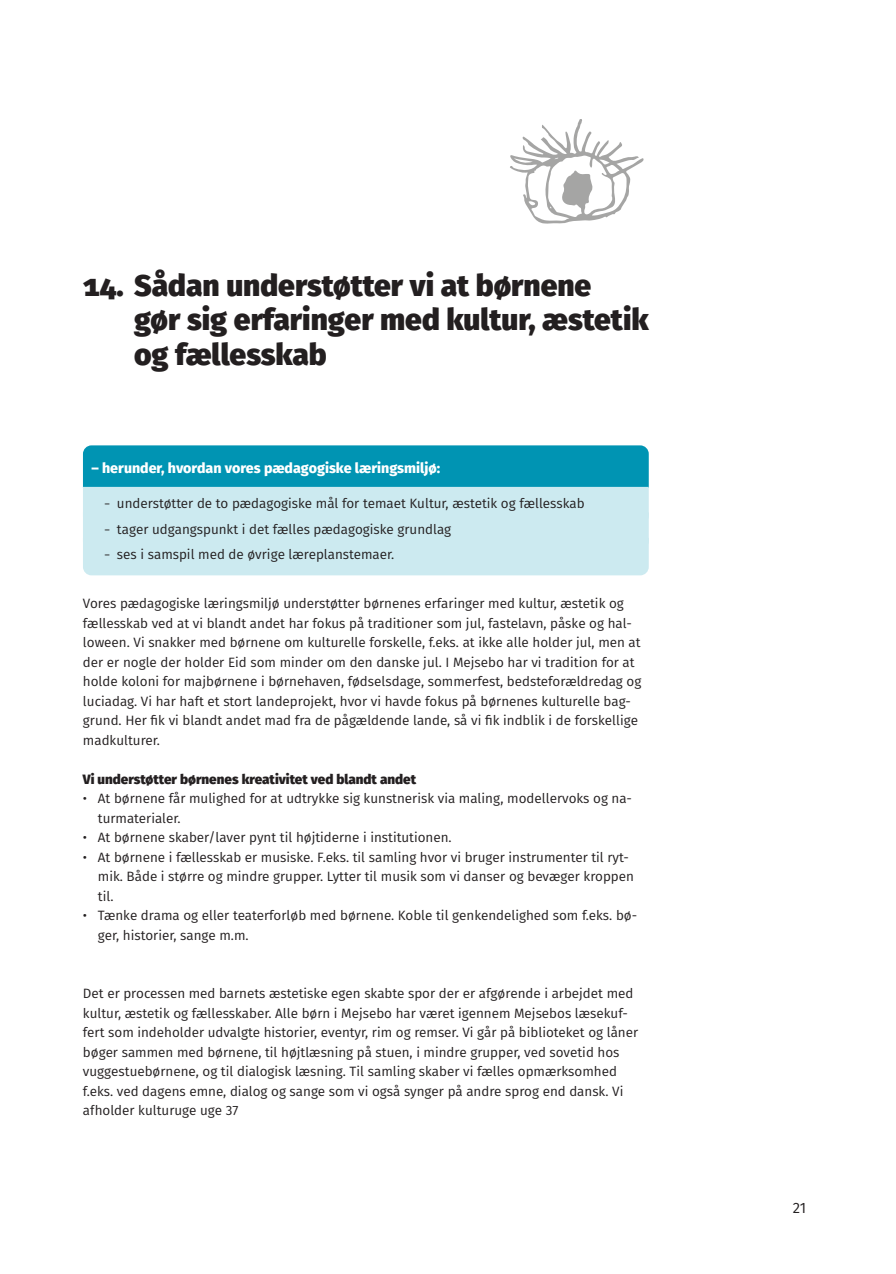
<style>
.page{position:relative;width:896px;height:1274px;background:#fff}
.page>*{position:absolute;margin:0;border:0;box-sizing:border-box;transform-origin:0 0}
._024_Kap{font:800 30px/34.5px "Fira Sans";color:#231f20}
.t1{font:15px "Fira Sans";color:#231f20}
._014_ML_-_tjekliste{font:800 14.25px "Fira Sans";color:#fff}
._009_Brød{font:13.5px/19.5px "Fira Sans";color:#231f20}
._009_Brød_1_under{font:13.5px/19.5px "Fira Sans";color:#231f20}
._009_ML_lille{font:800 13.5px "Fira Sans";color:#231f20}
</style>
<div class="page">
<svg style="left:83px;top:445px;width:565px;height:130px;background:#8bcedc"></svg>
<svg style="left:510px;top:119px;width:134px;height:105px"></svg>
<p class="_024_Kap" style="left:134px;top:265px;width:516px;text-indent:-51px">14. Sådan understøtter vi at børnene<br>gør sig erfaringer med kultur, æstetik og fællesskab</p>
<p class="_014_ML_-_tjekliste" style="left:91px;top:455px;width:350px">– herunder, hvordan vores pædagogiske læringsmiljø:</p>
<p class="_009_Brød" style="left:104px;top:493px;width:482px">˗ understøtter de to pædagogiske mål for temaet Kultur, æstetik og fællesskab</p>
<p class="_009_Brød" style="left:104px;top:518px;width:348px">˗ tager udgangspunkt i det fælles pædagogiske grundlag</p>
<p class="_009_Brød" style="left:104px;top:544px;width:290px">˗ ses i samspil med de øvrige læreplanstemaer.</p>
<p class="_009_Brød" style="left:83px;top:593px;width:560px">Vores pædagogiske læringsmiljø understøtter børnenes erfaringer med kultur, æstetik og fællesskab ved at vi blandt andet har fokus på traditioner som jul, fastelavn, påske og hal&shy;loween. Vi snakker med børnene om kulturelle forskelle, f.eks. at ikke alle holder jul, men at der er nogle der holder Eid som minder om den danske jul. I Mejsebo har vi tradition for at holde koloni for majbørnene i børnehaven, fødselsdage, sommerfest, bedsteforældredag og luciadag. Vi har haft et stort landeprojekt, hvor vi havde fokus på børnenes kulturelle bag&shy;grund. Her fik vi blandt andet mad fra de pågældende lande, så vi fik indblik i de forskellige madkulturer.</p>
<p class="_009_ML_lille" style="left:83px;top:767px;width:335px">Vi understøtter børnenes kreativitet ved blandt andet</p>
<p class="_009_Brød" style="left:98px;top:788px;width:535px;text-indent:-15px">• At børnene får mulighed for at udtrykke sig kunstnerisk via maling, modellervoks og na&shy;turmaterialer.</p>
<p class="_009_Brød" style="left:83px;top:827px;width:369px">• At børnene skaber/laver pynt til højtiderne i institutionen.</p>
<p class="_009_Brød" style="left:98px;top:846px;width:537px;text-indent:-15px">• At børnene i fællesskab er musiske. F.eks. til samling hvor vi bruger instrumenter til ryt&shy;mik. Både i større og mindre grupper. Lytter til musik som vi danser og bevæger kroppen til.</p>
<p class="_009_Brød" style="left:98px;top:905px;width:541px;text-indent:-15px">• Tænke drama og eller teaterforløb med børnene. Koble til genkendelighed som f.eks. bø&shy;ger, historier, sange m.m.</p>
<p class="_009_Brød_1_under" style="left:83px;top:983px;width:556px">Det er processen med barnets æstetiske egen skabte spor der er afgørende i arbejdet med kultur, æstetik og fællesskaber. Alle børn i Mejsebo har været igennem Mejsebos læsekuf&shy;fert som indeholder udvalgte historier, eventyr, rim og remser. Vi går på biblioteket og låner bøger sammen med børnene, til højtlæsning på stuen, i mindre grupper, ved sovetid hos vuggestuebørnene, og til dialogisk læsning. Til samling skaber vi fælles opmærksomhed f.eks. ved dagens emne, dialog og sange som vi også synger på andre sprog end dansk. Vi afholder kulturuge uge 37</p>
<p class="t1" style="left:792px;top:1196px;width:15px">21</p>
</div>
